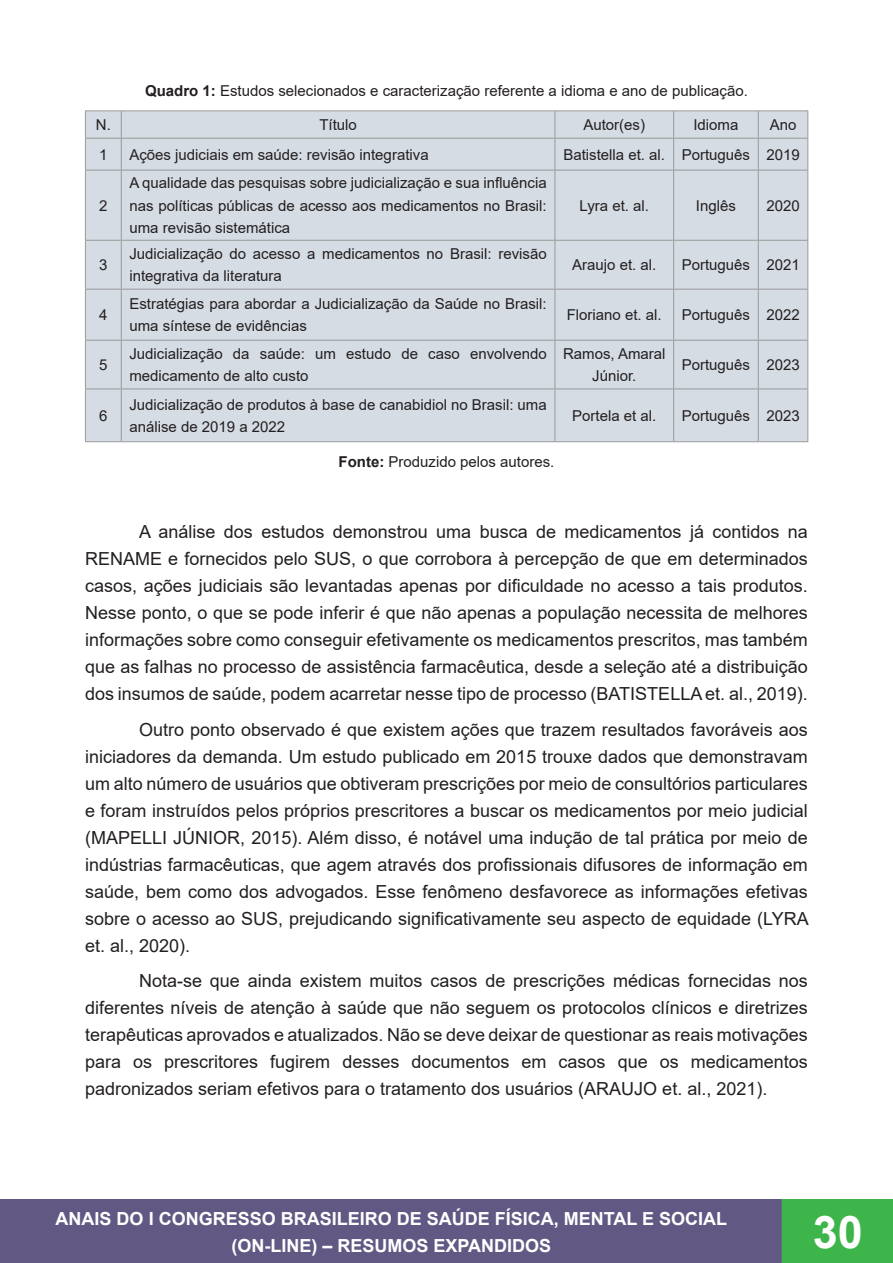
<style>
.page{position:relative;width:893px;height:1263px;background:#fff}
.page>*{position:absolute;margin:0;border:0;box-sizing:border-box;transform-origin:0 0}
.t1{font:700 45px "Arial";color:#fff}
.t2{font:18px/27px "Arial";color:#231f20;text-align:justify}
.t3{font:700 18px/27px "Arial";color:#fff;text-align:center}
.t4{font:15px/22.5px "Arial";color:#231f20}
.s1{font-weight:700}
</style>
<div class="page">
<div style="left:0;top:1200px;width:782px;height:63px;background:#615984"></div>
<div style="left:0;top:1199px;width:783px;height:64px;border:2px solid #615984"></div>
<div style="left:782px;top:1200px;width:111px;height:63px;background:#3db54a"></div>
<div style="left:782px;top:1199px;width:111px;height:64px;border:2px solid #3db54a"></div>
<div style="left:86px;top:111px;width:721px;height:330px;background:#d5dce4"></div>
<hr style="left:85px;top:110px;width:36px;height:1px;background:#999">
<svg style="left:85px;top:111px;width:1px;height:27px"></svg>
<hr style="left:121px;top:110px;width:434px;height:1px;background:#999">
<svg style="left:121px;top:111px;width:1px;height:27px"></svg>
<hr style="left:555px;top:110px;width:119px;height:1px;background:#999">
<svg style="left:555px;top:111px;width:1px;height:27px"></svg>
<hr style="left:674px;top:110px;width:84px;height:1px;background:#999">
<svg style="left:673px;top:111px;width:1px;height:27px"></svg>
<hr style="left:758px;top:110px;width:50px;height:1px;background:#999">
<svg style="left:758px;top:111px;width:1px;height:27px"></svg>
<svg style="left:807px;top:111px;width:1px;height:27px"></svg>
<hr style="left:85px;top:138px;width:36px;height:1px;background:#999">
<hr style="left:85px;top:139px;width:1px;height:31px;background:#999">
<hr style="left:121px;top:138px;width:434px;height:1px;background:#999">
<hr style="left:121px;top:139px;width:1px;height:31px;background:#999">
<hr style="left:555px;top:138px;width:119px;height:1px;background:#999">
<hr style="left:555px;top:139px;width:1px;height:31px;background:#999">
<hr style="left:674px;top:138px;width:84px;height:1px;background:#999">
<hr style="left:673px;top:139px;width:1px;height:31px;background:#999">
<hr style="left:758px;top:138px;width:50px;height:1px;background:#999">
<hr style="left:758px;top:139px;width:1px;height:31px;background:#999">
<hr style="left:807px;top:139px;width:1px;height:31px;background:#999">
<hr style="left:85px;top:170px;width:36px;height:1px;background:#999">
<hr style="left:85px;top:170px;width:1px;height:70px;background:#999">
<hr style="left:121px;top:170px;width:434px;height:1px;background:#999">
<hr style="left:121px;top:170px;width:1px;height:70px;background:#999">
<hr style="left:555px;top:170px;width:119px;height:1px;background:#999">
<hr style="left:555px;top:170px;width:1px;height:70px;background:#999">
<hr style="left:674px;top:170px;width:84px;height:1px;background:#999">
<hr style="left:673px;top:170px;width:1px;height:70px;background:#999">
<hr style="left:758px;top:170px;width:50px;height:1px;background:#999">
<hr style="left:758px;top:170px;width:1px;height:70px;background:#999">
<hr style="left:807px;top:170px;width:1px;height:70px;background:#999">
<hr style="left:85px;top:240px;width:36px;height:1px;background:#999">
<hr style="left:85px;top:241px;width:1px;height:48px;background:#999">
<hr style="left:121px;top:240px;width:434px;height:1px;background:#999">
<hr style="left:121px;top:241px;width:1px;height:48px;background:#999">
<hr style="left:555px;top:240px;width:119px;height:1px;background:#999">
<hr style="left:555px;top:241px;width:1px;height:48px;background:#999">
<hr style="left:674px;top:240px;width:84px;height:1px;background:#999">
<hr style="left:673px;top:241px;width:1px;height:48px;background:#999">
<hr style="left:758px;top:240px;width:50px;height:1px;background:#999">
<hr style="left:758px;top:241px;width:1px;height:48px;background:#999">
<hr style="left:807px;top:241px;width:1px;height:48px;background:#999">
<hr style="left:85px;top:289px;width:36px;height:1px;background:#999">
<hr style="left:85px;top:290px;width:1px;height:50px;background:#999">
<hr style="left:121px;top:289px;width:434px;height:1px;background:#999">
<hr style="left:121px;top:290px;width:1px;height:50px;background:#999">
<hr style="left:555px;top:289px;width:119px;height:1px;background:#999">
<hr style="left:555px;top:290px;width:1px;height:50px;background:#999">
<hr style="left:674px;top:289px;width:84px;height:1px;background:#999">
<hr style="left:673px;top:290px;width:1px;height:50px;background:#999">
<hr style="left:758px;top:289px;width:50px;height:1px;background:#999">
<hr style="left:758px;top:290px;width:1px;height:50px;background:#999">
<hr style="left:807px;top:290px;width:1px;height:50px;background:#999">
<hr style="left:85px;top:340px;width:36px;height:1px;background:#999">
<hr style="left:85px;top:341px;width:1px;height:48px;background:#999">
<hr style="left:121px;top:340px;width:434px;height:1px;background:#999">
<hr style="left:121px;top:341px;width:1px;height:48px;background:#999">
<hr style="left:555px;top:340px;width:119px;height:1px;background:#999">
<hr style="left:555px;top:341px;width:1px;height:48px;background:#999">
<hr style="left:674px;top:340px;width:84px;height:1px;background:#999">
<hr style="left:673px;top:341px;width:1px;height:48px;background:#999">
<hr style="left:758px;top:340px;width:50px;height:1px;background:#999">
<hr style="left:758px;top:341px;width:1px;height:48px;background:#999">
<hr style="left:807px;top:341px;width:1px;height:48px;background:#999">
<hr style="left:85px;top:389px;width:36px;height:1px;background:#999">
<hr style="left:85px;top:389px;width:1px;height:52px;background:#999">
<hr style="left:121px;top:389px;width:434px;height:1px;background:#999">
<hr style="left:121px;top:389px;width:1px;height:52px;background:#999">
<hr style="left:555px;top:389px;width:119px;height:1px;background:#999">
<hr style="left:555px;top:389px;width:1px;height:52px;background:#999">
<hr style="left:674px;top:389px;width:84px;height:1px;background:#999">
<hr style="left:673px;top:389px;width:1px;height:52px;background:#999">
<hr style="left:758px;top:389px;width:50px;height:1px;background:#999">
<hr style="left:758px;top:389px;width:1px;height:52px;background:#999">
<hr style="left:807px;top:389px;width:1px;height:52px;background:#999">
<hr style="left:85px;top:441px;width:36px;height:1px;background:#999">
<hr style="left:121px;top:441px;width:434px;height:1px;background:#999">
<hr style="left:555px;top:441px;width:119px;height:1px;background:#999">
<hr style="left:674px;top:441px;width:84px;height:1px;background:#999">
<hr style="left:758px;top:441px;width:50px;height:1px;background:#999">
<p class="t4" style="left:145px;top:79px;width:604px"><span class="s1">Quadro 1:</span> Estudos selecionados e caracterização referente a idioma e ano de publicação.</p>
<p class="t4" style="left:96px;top:113px;width:16px">N.</p>
<p class="t4" style="left:319px;top:113px;width:39px">Título</p>
<p class="t4" style="left:583px;top:113px;width:63px">Autor(es)</p>
<p class="t4" style="left:693px;top:113px;width:47px">Idioma</p>
<p class="t4" style="left:770px;top:113px;width:28px">Ano</p>
<p class="t4" style="left:99px;top:143px;width:10px">1</p>
<p class="t4" style="left:129px;top:143px;width:301px">Ações judiciais em saúde: revisão integrativa</p>
<p class="t4" style="left:563px;top:143px;width:103px">Batistella et. al.</p>
<p class="t4" style="left:682px;top:143px;width:70px">Português</p>
<p class="t4" style="left:766px;top:143px;width:35px">2019</p>
<p class="t4" style="left:99px;top:194px;width:10px">2</p>
<p class="t4" style="left:129px;top:172px;width:419px;text-align:justify">A qualidade das pesquisas sobre judicialização e sua influência nas políticas públicas de acesso aos medicamentos no Brasil: uma revisão sistemática</p>
<p class="t4" style="left:580px;top:194px;width:71px">Lyra et. al.</p>
<p class="t4" style="left:696px;top:194px;width:42px">Inglês</p>
<p class="t4" style="left:766px;top:194px;width:35px">2020</p>
<p class="t4" style="left:99px;top:254px;width:10px">3</p>
<p class="t4" style="left:129px;top:242px;width:419px">Judicialização do acesso a medicamentos no Brasil: revisão integrativa da literatura</p>
<p class="t4" style="left:572px;top:254px;width:86px">Araujo et. al.</p>
<p class="t4" style="left:682px;top:254px;width:70px">Português</p>
<p class="t4" style="left:766px;top:254px;width:35px">2021</p>
<p class="t4" style="left:99px;top:303px;width:10px">4</p>
<p class="t4" style="left:129px;top:292px;width:419px">Estratégias para abordar a Judicialização da Saúde no Brasil: uma síntese de evidências</p>
<p class="t4" style="left:567px;top:303px;width:97px">Floriano et. al.</p>
<p class="t4" style="left:682px;top:303px;width:70px">Português</p>
<p class="t4" style="left:766px;top:303px;width:35px">2022</p>
<p class="t4" style="left:99px;top:353px;width:10px">5</p>
<p class="t4" style="left:129px;top:342px;width:419px">Judicialização da saúde: um estudo de caso envolvendo medicamento de alto custo</p>
<p class="t4" style="left:563px;top:342px;width:104px;text-align:center">Ramos, Amaral<br>Júnior.</p>
<p class="t4" style="left:682px;top:353px;width:70px">Português</p>
<p class="t4" style="left:766px;top:353px;width:35px">2023</p>
<p class="t4" style="left:99px;top:404px;width:10px">6</p>
<p class="t4" style="left:129px;top:393px;width:419px">Judicialização de produtos à base de canabidiol no Brasil: uma análise de 2019 a 2022</p>
<p class="t4" style="left:572px;top:404px;width:86px">Portela et al.</p>
<p class="t4" style="left:682px;top:404px;width:70px">Português</p>
<p class="t4" style="left:766px;top:404px;width:35px">2023</p>
<p class="t4" style="left:338px;top:450px;width:217px"><span class="s1">Fonte:</span> Produzido pelos autores.</p>
<p class="t2" style="left:85px;top:518px;width:724px;text-indent:54px">A análise dos estudos demonstrou uma busca de medicamentos já contidos na RENAME e fornecidos pelo SUS, o que corrobora à percepção de que em determinados casos, ações judiciais são levantadas apenas por dificuldade no acesso a tais produtos.<br>Nesse ponto, o que se pode inferir é que não apenas a população necessita de melhores informações sobre como conseguir efetivamente os medicamentos prescritos, mas também que as falhas no processo de assistência farmacêutica, desde a seleção até a distribuição dos insumos de saúde, podem acarretar nesse tipo de processo (BATISTELLA et. al., 2019).</p>
<p class="t2" style="left:85px;top:716px;width:725px;text-indent:54px">Outro ponto observado é que existem ações que trazem resultados favoráveis aos iniciadores da demanda. Um estudo publicado em 2015 trouxe dados que demonstravam um alto número de usuários que obtiveram prescrições por meio de consultórios particulares e foram instruídos pelos próprios prescritores a buscar os medicamentos por meio judicial (MAPELLI JÚNIOR, 2015). Além disso, é notável uma indução de tal prática por meio de indústrias farmacêuticas, que agem através dos profissionais difusores de informação em saúde, bem como dos advogados. Esse fenômeno desfavorece as informações efetivas sobre o acesso ao SUS, prejudicando significativamente seu aspecto de equidade (LYRA et. al., 2020).</p>
<p class="t2" style="left:85px;top:967px;width:724px;text-indent:54px">Nota-se que ainda existem muitos casos de prescrições médicas fornecidas nos diferentes níveis de atenção à saúde que não seguem os protocolos clínicos e diretrizes terapêuticas aprovados e atualizados. Não se deve deixar de questionar as reais motivações para os prescritores fugirem desses documentos em casos que os medicamentos padronizados seriam efetivos para o tratamento dos usuários (ARAUJO et. al., 2021).</p>
<p class="t3" style="left:56px;top:1205px;width:673px">ANAIS DO I CONGRESSO BRASILEIRO DE SAÚDE FÍSICA, MENTAL E SOCIAL (ON-LINE) – RESUMOS EXPANDIDOS</p>
<h1 class="t1" style="left:813px;top:1200px;width:52px">30</h1>
</div>
